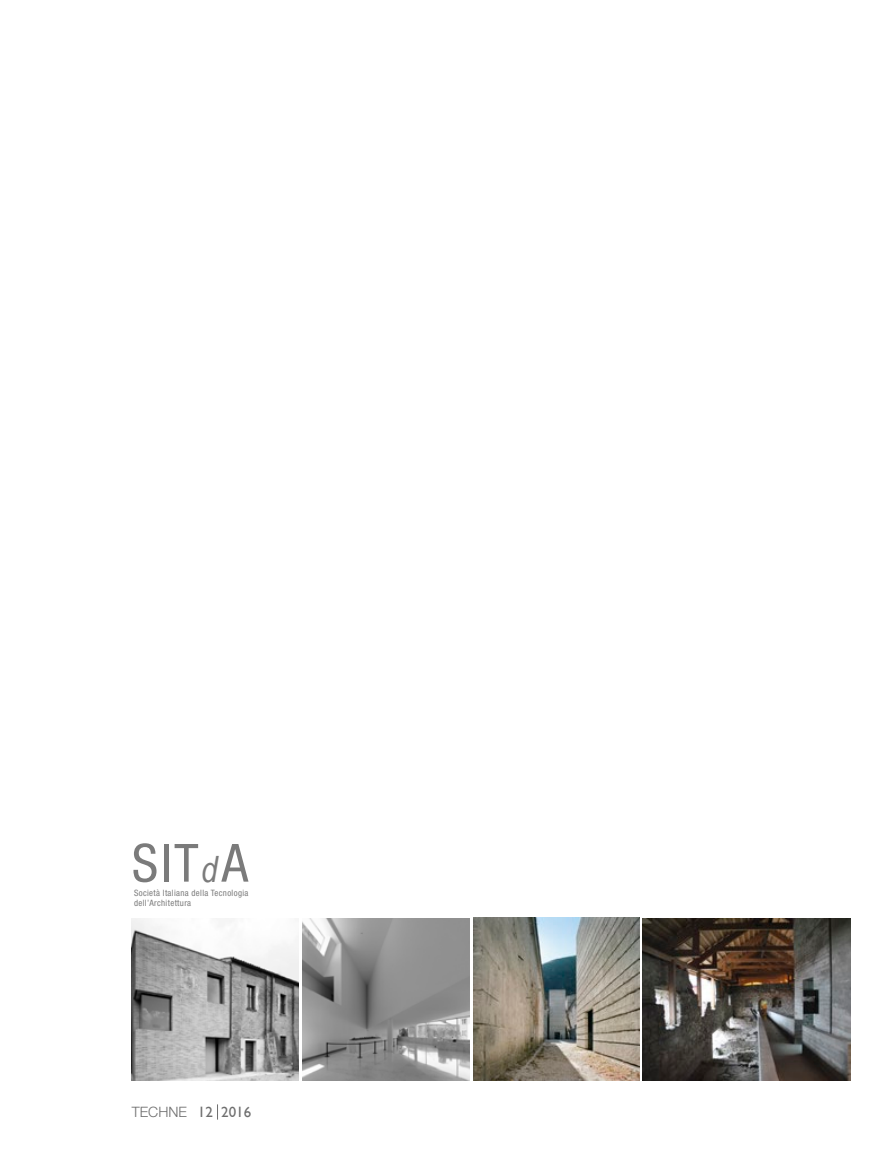
<style>
.page{position:relative;width:893px;height:1149px;background:#fff}
.page>*{position:absolute;margin:0;border:0;box-sizing:border-box;transform-origin:0 0}
.t1{font:condensed 52.65px "Helvetica Neue";color:#7b7b7b}
.t2{font:300 14.25px "Helvetica Neue";color:#6e6e6e}
.t3{font:condensed 8.85px/10.5px "Helvetica Neue";letter-spacing:.04em;color:#7b7b7b}
.s1{font-family:"Arial Narrow";font-style:italic;font-stretch:normal;font-size:36.3px}
.s2{font-family:"Gill Sans";font-weight:400;font-size:15px}
</style>
<div class="page">
<img style="left:132px;top:918px;width:166px;height:162px">
<img style="left:303px;top:918px;width:166px;height:161px">
<img style="left:474px;top:917px;width:165px;height:163px">
<img style="left:643px;top:918px;width:207px;height:162px">
<svg style="left:217px;top:1104px;width:1px;height:15px"></svg>
<h1 class="t1" style="left:132px;top:832px;width:118px">SIT<span class="s1">d</span>A</h1>
<p class="t3" style="left:134px;top:887px;width:116px">Società Italiana della Tecnologia dell’Architettura</p>
<h2 class="t2" style="left:132px;top:1102px;width:121px">TECHNE <span class="s2">12 2016</span></h2>
</div>
